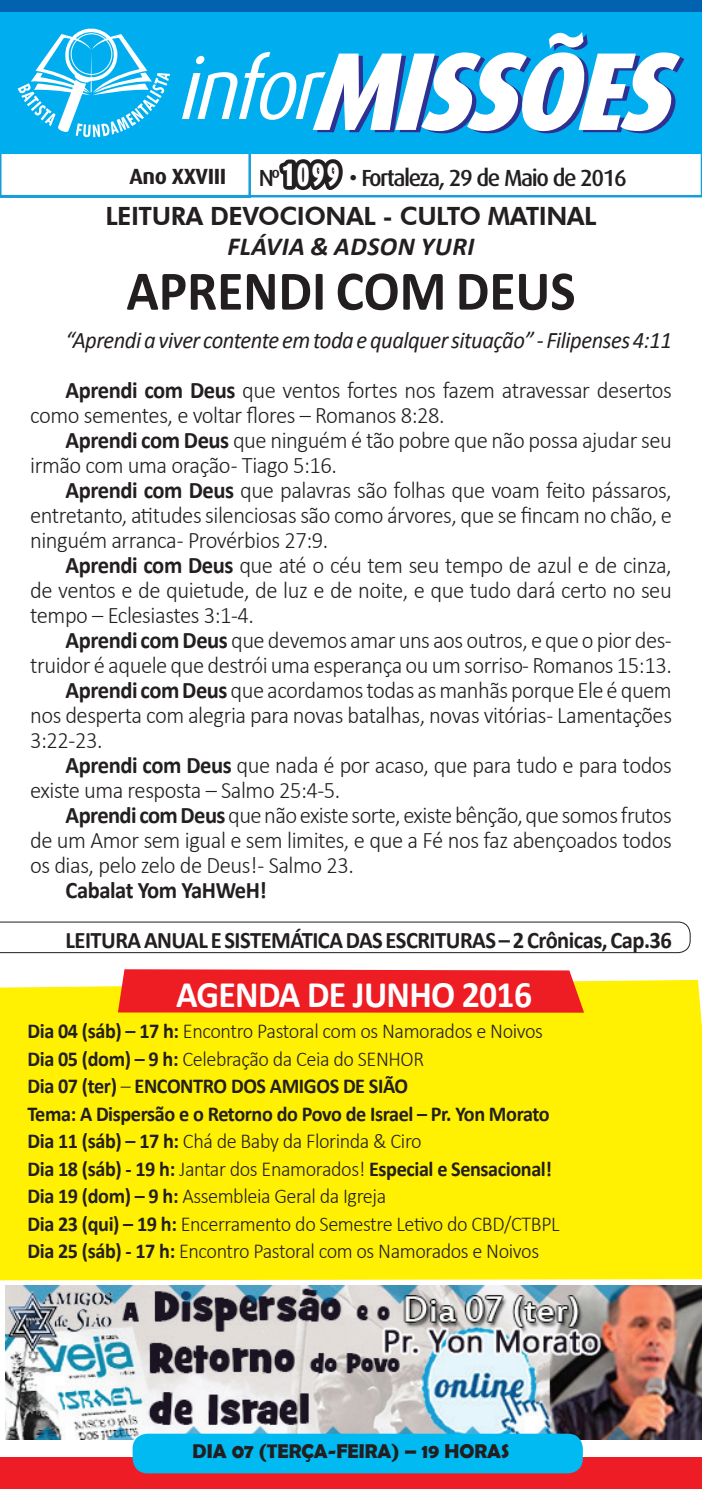
<style>
.page{position:relative;width:702px;height:1489px;background:#fff}
.page>*{position:absolute;margin:0;border:0;box-sizing:border-box;transform-origin:0 0}
.t1{font:700 56.25px "Calibri";color:#231f20;scale:.95 1}
.t2{font:700 37.5px "Calibri";letter-spacing:-.02em;color:#fff;scale:.95 1}
.t3{font:italic 700 26px "Calibri";letter-spacing:.02em;color:#231f20}
.t4{font:800 25.25px "Futura BT";letter-spacing:-.02em;color:#231f20}
.t5{font:300 23.75px "Calibri";letter-spacing:-.02em;color:#231f20;scale:.95 1}
.t6{font:italic 23.75px/50px "Calibri";letter-spacing:-.02em;color:#231f20;scale:.95 1}
.t7{font:700 23.75px/50px "Calibri";letter-spacing:-.025em;color:#231f20;scale:.95 1}
.t8{font:500 23.25px "Dax";letter-spacing:-.06em;color:#231f20}
.t9{font:700 22px "Dax";letter-spacing:-.02em;color:#231f20}
.t10{font:700 21.25px/27.5px "Calibri";letter-spacing:-.02em;color:#231f20;scale:.95 1}
.t11{font:700 20px "Berlin Sans FB Demi";color:#231f20}
.s1{font-family:"Dax Compact";font-weight:900;font-size:26.5px;color:#fff}
.s2{font-weight:700;font-style:normal}
.s3{font-weight:300;font-style:normal}
.s4{font-weight:700}
.s5{font-weight:300}
</style>
<div class="page">
<div style="left:0;top:0;width:702px;height:86px;background:#0162b0"></div>
<svg style="left:0;top:153px;width:702px;height:45px"></svg>
<div style="left:0;top:12px;width:702px;height:141px;background:#00aeef"></div>
<svg style="left:274px;top:153px;width:74px;height:44px"></svg>
<svg style="left:182px;top:32px;width:502px;height:101px"></svg>
<svg style="left:18px;top:28px;width:152px;height:109px"></svg>
<div style="left:71px;top:33px;width:41px;height:42px;border:1px solid #fff;border-radius:50%"></div>
<div style="left:0;top:1456px;width:702px;height:32px;background:#ee1c25"></div>
<svg style="left:0;top:921px;width:690px;height:31px"></svg>
<div style="left:0;top:979px;width:702px;height:301px;background:#fff101"></div>
<div style="left:118px;top:969px;width:466px;height:43px;background:#ee1d23"></div>
<img style="left:6px;top:1285px;width:696px;height:154px">
<div style="left:133px;top:1433px;width:450px;height:40px;background:#00baf1;border-radius:15px"></div>
<p class="t9" style="left:129px;top:163px;width:98px">Ano XXVIII</p>
<p class="t8" style="left:259px;top:165px;width:369px">Nº <span class="s1">1099</span> • Fortaleza, 29 de Maio de 2016</p>
<p class="t4" style="left:105px;top:201px;width:493px">LEITURA DEVOCIONAL - CULTO MATINAL</p>
<p class="t3" style="left:227px;top:230px;width:248px">FLÁVIA &amp; ADSON YURI</p>
<h1 class="t1" style="left:126px;top:255px;width:474px">APRENDI COM DEUS</h1>
<p class="t6" style="left:66px;top:314px;width:639px">“Aprendi a viver contente em toda e qualquer situação” - Filipenses 4:11<br><span class="s2">Aprendi com Deus</span> <span class="s3">que ventos fortes nos fazem atravessar desertos</span></p>
<p class="t5" style="left:30px;top:400px;width:438px">como sementes, e voltar flores – Romanos 8:28.</p>
<p class="t5" style="left:66px;top:425px;width:639px"><span class="s4">Aprendi com Deus</span> que ninguém é tão pobre que não possa ajudar seu</p>
<p class="t5" style="left:30px;top:450px;width:324px">irmão com uma oração - Tiago 5:16.</p>
<p class="t5" style="left:66px;top:475px;width:639px"><span class="s4">Aprendi com Deus</span> que palavras são folhas que voam feito pássaros,</p>
<p class="t5" style="left:30px;top:500px;width:677px">entretanto, atitudes silenciosas são como árvores, que se fincam no chão, e</p>
<p class="t5" style="left:30px;top:525px;width:315px">ninguém arranca - Provérbios 27:9.</p>
<p class="t5" style="left:66px;top:550px;width:639px"><span class="s4">Aprendi com Deus</span> que até o céu tem seu tempo de azul e de cinza,</p>
<p class="t5" style="left:30px;top:575px;width:676px">de ventos e de quietude, de luz e de noite, e que tudo dará certo no seu</p>
<p class="t5" style="left:30px;top:600px;width:237px">tempo – Eclesiastes 3:1-4.</p>
<p class="t5" style="left:66px;top:625px;width:639px"><span class="s4">Aprendi com Deus</span> que devemos amar uns aos outros, e que o pior des-</p>
<p class="t5" style="left:30px;top:650px;width:677px">truidor é aquele que destrói uma esperança ou um sorriso - Romanos 15:13.</p>
<p class="t5" style="left:66px;top:675px;width:639px"><span class="s4">Aprendi com Deus</span> que acordamos todas as manhãs porque Ele é quem</p>
<p class="t5" style="left:30px;top:700px;width:677px">nos desperta com alegria para novas batalhas, novas vitórias - Lamentações</p>
<p class="t5" style="left:30px;top:725px;width:78px">3:22-23.</p>
<p class="t5" style="left:66px;top:750px;width:639px"><span class="s4">Aprendi com Deus</span> que nada é por acaso, que para tudo e para todos</p>
<p class="t5" style="left:30px;top:775px;width:328px">existe uma resposta – Salmo 25:4-5.</p>
<p class="t5" style="left:66px;top:800px;width:639px"><span class="s4">Aprendi com Deus</span> que não existe sorte, existe bênção, que somos frutos</p>
<p class="t5" style="left:30px;top:825px;width:676px">de um Amor sem igual e sem limites, e que a Fé nos faz abençoados todos</p>
<p class="t5" style="left:30px;top:850px;width:342px">os dias, pelo zelo de Deus! - Salmo 23.</p>
<p class="t7" style="left:66px;top:865px;width:639px">Cabalat Yom YaHWeH!<br>LEITURA ANUAL E SISTEMÁTICA DAS ESCRITURAS – 2 Crônicas, Cap.36</p>
<h2 class="t2" style="left:176px;top:970px;width:376px">AGENDA DE JUNHO 2016</h2>
<p class="t10" style="left:27px;top:1017px;width:561px">Dia 04 (sáb) – 17 h: <span class="s5">Encontro Pastoral com os Namorados e Noivos </span>Dia 05 (dom) – 9 h: <span class="s5">Celebração da Ceia do SENHOR<br></span>Dia 07 (ter) <span class="s5">–</span> ENCONTRO DOS AMIGOS DE SIÃO<br>Tema: A Dispersão e o Retorno do Povo de Israel – Pr. Yon Morato Dia 11 (sáb) – 17 h: <span class="s5">Chá de Baby da Florinda &amp; Ciro<br></span>Dia 18 (sáb) - 19 h: <span class="s5">Jantar dos Enamorados!</span> Especial e Sensacional!<br>Dia 19 (dom) – 9 h: <span class="s5">Assembleia Geral da Igreja<br></span>Dia 23 (qui) – 19 h: <span class="s5">Encerramento do Semestre Letivo do CBD/CTBPL </span>Dia 25 (sáb) - 17 h: <span class="s5">Encontro Pastoral com os Namorados e Noivos</span></p>
<p class="t11" style="left:192px;top:1439px;width:318px">DIA 07 (TERÇA-FEIRA) – 19 HORAS</p>
</div>
